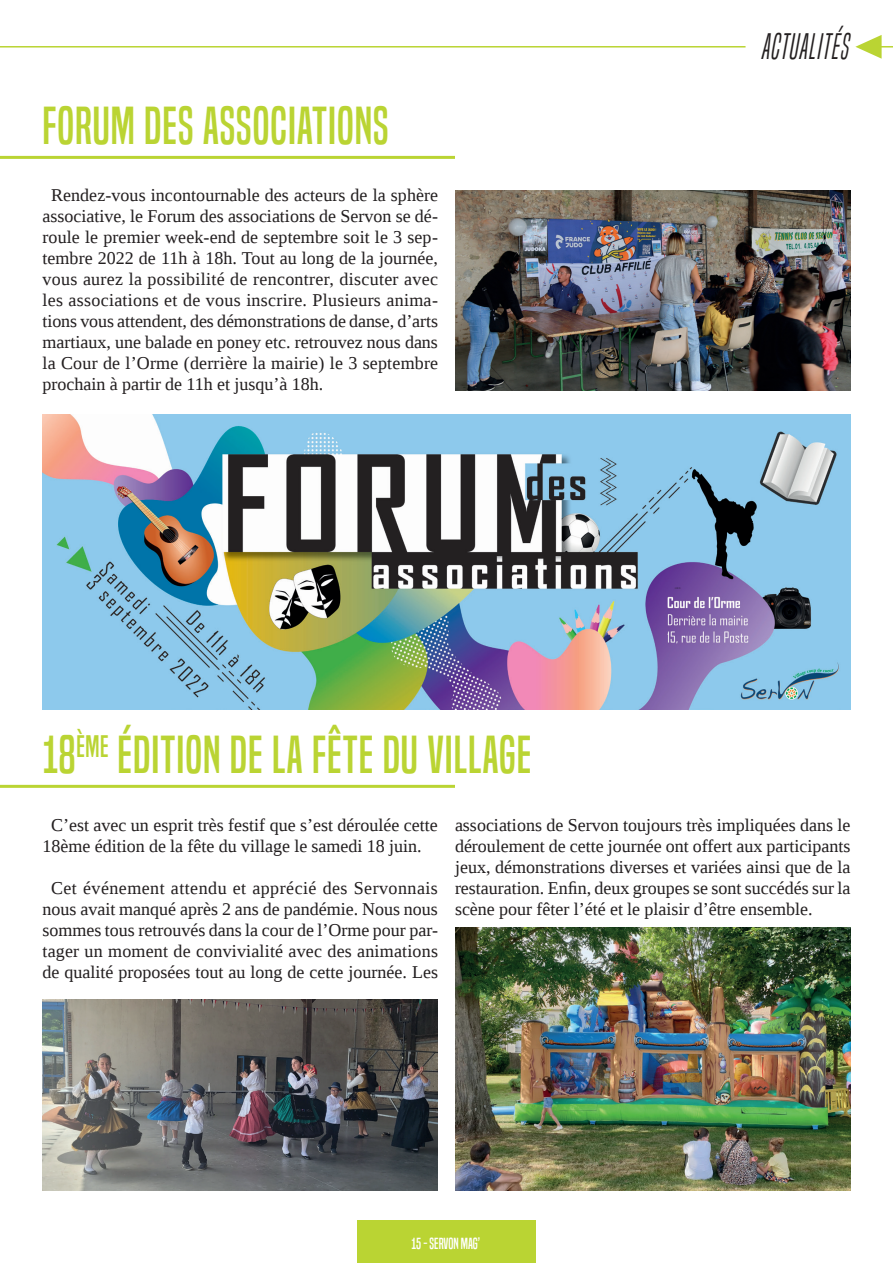
<style>
.page{position:relative;width:893px;height:1263px;background:#fff}
.page>*{position:absolute;margin:0;border:0;box-sizing:border-box;transform-origin:0 0}
.t1{font:49.8px "Built Titling Rg";letter-spacing:.02em;color:#bad433}
.t2{font:italic 34.35px "Built Titling Lt";color:#231f20}
.texte{font:18px/21px "Liberation Serif";color:#231f20;text-align:justify}
.t3{font:15px "Built Titling Rg";letter-spacing:-.005em;color:#fff}
</style>
<div class="page">
<div style="left:357px;top:1221px;width:179px;height:42px;background:#bad433"></div>
<svg style="left:855px;top:35px;width:27px;height:24px"></svg>
<hr style="left:858px;top:46px;width:35px;height:2px;background:#bad433">
<hr style="left:0;top:46px;width:745px;height:2px;background:#bad433">
<img style="left:455px;top:928px;width:395px;height:263px">
<img style="left:455px;top:190px;width:395px;height:200px">
<img style="left:43px;top:999px;width:395px;height:192px">
<img style="left:43px;top:415px;width:807px;height:294px">
<hr style="left:0;top:156px;width:455px;height:3px;background:#bad433">
<hr style="left:0;top:785px;width:455px;height:3px;background:#bad433">
<p class="t1" style="left:43px;top:96px;width:348px">FORUM DES ASSOCIATIONS</p>
<p class="texte" style="left:43px;top:184px;width:397px;text-indent:9px">Rendez-vous incontournable des acteurs de la sphère associative, le Forum des associations de Servon se dé&shy;roule le premier week-end de septembre soit le 3 sep&shy;tembre 2022 de 11h à 18h. Tout au long de la journée, vous aurez la possibilité de rencontrer, discuter avec les associations et de vous inscrire. Plusieurs anima&shy;tions vous attendent, des démonstrations de danse, d’arts martiaux, une balade en poney etc. retrouvez nous dans la Cour de l’Orme (derrière la mairie) le 3 septembre prochain à partir de 11h et jusqu’à 18h.</p>
<p class="t1" style="left:43px;top:725px;width:490px">18<sup>ÈME</sup> ÉDITION DE LA FÊTE DU VILLAGE</p>
<h2 class="t2" style="left:762px;top:26px;width:90px">ACTUALITÉS</h2>
<p class="texte" style="left:43px;top:814px;width:397px;text-indent:9px">C’est avec un esprit très festif que s’est déroulée cette<br>18ème édition de la fête du village le samedi 18 juin.</p>
<p class="texte" style="left:43px;top:877px;width:397px;text-align:center">Cet événement attendu et apprécié des Servonnais nous avait manqué après 2 ans de pandémie. Nous nous sommes tous retrouvés dans la cour de l’Orme pour par&shy;tager un moment de convivialité avec des animations de qualité proposées tout au long de cette journée. Les</p>
<p class="texte" style="left:455px;top:814px;width:397px">associations de Servon toujours très impliquées dans le déroulement de cette journée ont offert aux participants jeux, démonstrations diverses et variées ainsi que de la restauration. Enfin, deux groupes se sont succédés sur la scène pour fêter l’été et le plaisir d’être ensemble.</p>
<p class="t3" style="left:412px;top:1234px;width:70px">15 - SERVON MAG’</p>
</div>
